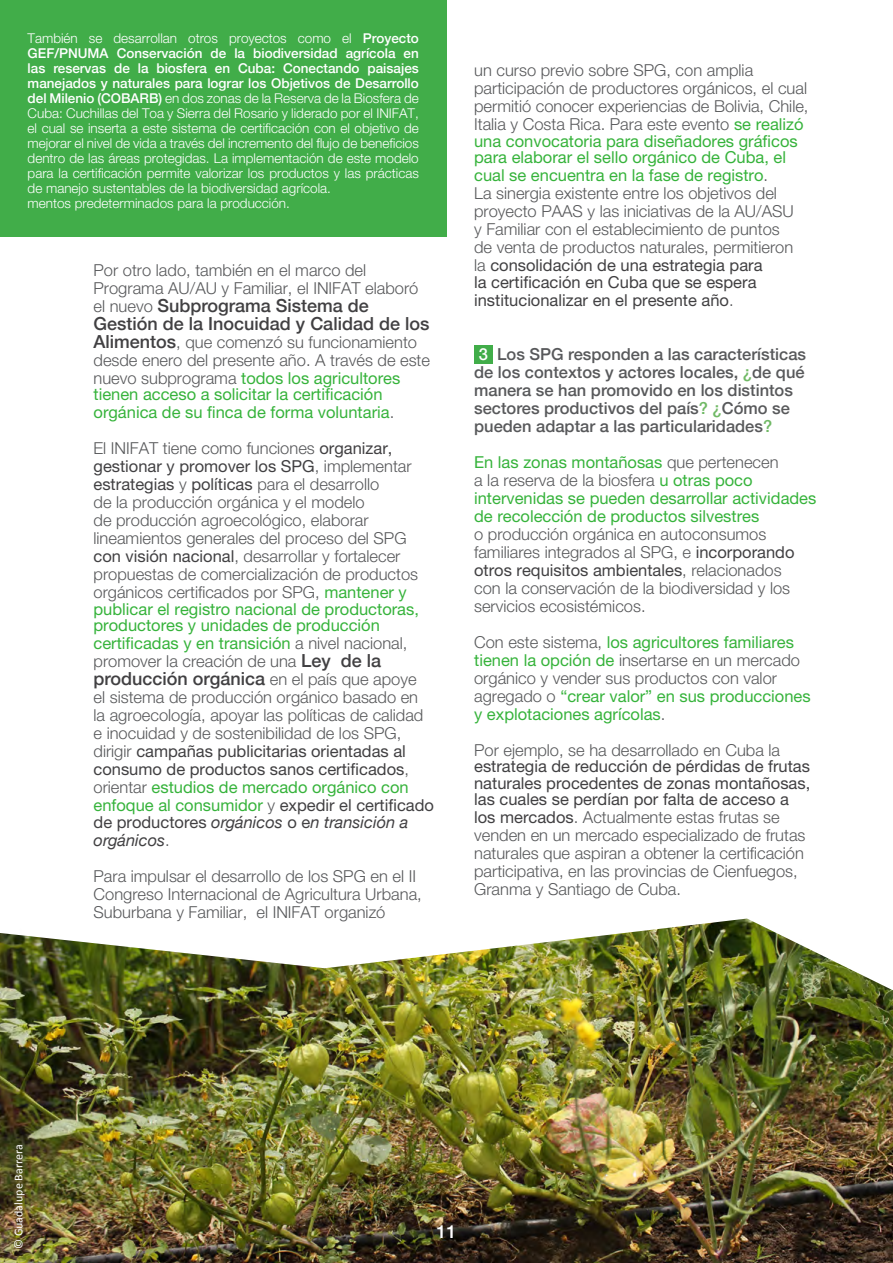
<style>
.page{position:relative;width:893px;height:1263px;background:#fff}
.page>*{position:absolute;margin:0;border:0;box-sizing:border-box;transform-origin:0 0}
.t1{font:500 18px/18px "Helvetica Neue";color:#414042}
.t2{font:500 18px "Helvetica Neue";color:#fff}
.t3{font:300 16.5px/18px "Helvetica Neue";color:#58595b}
.t4{font:16.5px/18px "Helvetica Neue";color:#36b33b}
.t5{font:16.5px/16.5px "Helvetica Neue";color:#414042}
.t6{font:500 16.5px/18px "Helvetica Neue";color:#58595b}
.t7{font:italic 16.5px/18px "Helvetica Neue";color:#414042}
.t8{font:300 13.5px/15px "Helvetica Neue";color:#fff}
.t9{font:12px "Calibri";color:#fff}
.s1{font-weight:500}
.s2{font-weight:300;font-size:16.5px;color:#58595b}
.s3{font-weight:500;font-size:18px;color:#414042}
.s4{font-weight:400;color:#36b33b}
.s5{font-weight:300;color:#58595b}
.s6{font-weight:400;color:#414042}
.s7{font-style:normal}
.s8{font-weight:300;font-style:normal;color:#58595b}
.s9{color:#fff}
.s10{color:#70b965}
</style>
<div class="page">
<div style="left:474px;top:345px;width:19px;height:19px;background:#41ad49"></div>
<img style="left:0;top:918px;width:893px;height:345px">
<div style="left:0;top:0;width:446px;height:236px;background:#41ad49"></div>
<p class="t8" style="left:28px;top:30px;width:393px">También se desarrollan otros proyectos como el <span class="s1">Proyecto GEF/PNUMA Conservación de la biodiversidad agrícola en las reservas de la biosfera en Cuba: Conectando paisajes manejados y naturales para lograr los Objetivos de Desarrollo del Milenio (COBARB)</span> en dos zonas de la Reserva de la Biosfera de Cuba: Cuchillas del Toa y Sierra del Rosario y liderado por el INIFAT, el cual se inserta a este sistema de certificación con el objetivo de mejorar el nivel de vida a través del incremento del flujo de beneficios dentro de las áreas protegidas. La implementación de este modelo para la certificación permite valorizar los productos y las prácticas de manejo sustentables de la biodiversidad agrícola.<br>mentos predeterminados para la producción.</p>
<p class="t3" style="left:94px;top:260px;width:326px">Por otro lado, también en el marco del<br>Programa AU/AU y Familiar, el INIFAT elaboró</p>
<p class="t1" style="left:94px;top:295px;width:337px"><span class="s2">el nuevo</span> Subprograma Sistema de<br>Gestión de la Inocuidad y Calidad de los</p>
<p class="t3" style="left:94px;top:332px;width:338px"><span class="s3">Alimentos</span>, que comenzó su funcionamiento desde enero del presente año. A través de este nuevo subprograma <span class="s4">todos los agricultores</span></p>
<p class="t4" style="left:94px;top:385px;width:302px">tienen acceso a solicitar la certificación orgánica de su finca de forma voluntaria<span class="s5">.</span></p>
<p class="t3" style="left:94px;top:439px;width:326px">El INIFAT tiene como funciones <span class="s6">organizar, gestionar y promover los SPG</span>, implementar <span class="s6">estrategias</span> y <span class="s6">políticas</span> para el desarrollo<br>de la producción orgánica y el modelo<br>de producción agroecológico, elaborar lineamientos generales del proceso del SPG <span class="s6">con visión nacional</span>, desarrollar y fortalecer propuestas de comercialización de productos orgánicos certificados por SPG, <span class="s4">mantener y</span></p>
<p class="t4" style="left:94px;top:600px;width:327px;line-height:16.5px">publicar el registro nacional de productoras, productores y unidades de producción</p>
<p class="t3" style="left:94px;top:634px;width:315px"><span class="s4">certificadas y en transición</span> a nivel nacional, promover la creación de una <span class="s3">Ley de la</span></p>
<p class="t1" style="left:94px;top:668px;width:325px">producción orgánica <span class="s2">en el país que apoye</span></p>
<p class="t3" style="left:94px;top:688px;width:342px">el sistema de producción orgánico basado en<br>la agroecología, apoyar las políticas de calidad e inocuidad y de sostenibilidad de los SPG, dirigir <span class="s6">campañas publicitarias orientadas al consumo de productos sanos certificados</span>, orientar <span class="s4">estudios de mercado orgánico con enfoque al consumidor</span> y <span class="s6">expedir el certificado</span></p>
<p class="t7" style="left:94px;top:814px;width:316px"><span class="s7">de productores</span> orgánicos <span class="s7">o e</span>n transición a orgánicos<span class="s8">.</span></p>
<p class="t3" style="left:94px;top:866px;width:330px">Para impulsar el desarrollo de los SPG en el II<br>Congreso Internacional de Agricultura Urbana,<br>Suburbana y Familiar, el INIFAT organizó</p>
<p class="t3" style="left:474px;top:61px;width:336px">un curso previo sobre SPG, con amplia participación de productores orgánicos, el cual permitió conocer experiencias de Bolivia, Chile, Italia y Costa Rica. Para este evento <span class="s4">se realizó</span></p>
<p class="t4" style="left:474px;top:132px;width:325px;line-height:16.5px">una convocatoria para diseñadores gráficos para elaborar el sello orgánico de Cuba, el</p>
<p class="t3" style="left:474px;top:166px;width:321px"><span class="s4">cual se encuentra en la fase de registro</span>.<br>La sinergia existente entre los objetivos del proyecto PAAS y las iniciativas de la AU/ASU y Familiar con el establecimiento de puntos de venta de productos naturales, permitieron la <span class="s6">consolidación de una estrategia para</span></p>
<p class="t5" style="left:474px;top:273px;width:284px;line-height:18px">la certificación en Cuba que se espera institucionalizar en el presente año<span class="s5">.</span></p>
<p class="t6" style="left:474px;top:343px;width:334px"><span class="s9">3</span> Los SPG responden a las características de los contextos y actores locales, <span class="s10">¿</span>de qué manera se han promovido en los distintos sectores productivos del país<span class="s10">? ¿</span>Cómo se pueden adaptar a las particularidades<span class="s10">?</span></p>
<p class="t4" style="left:474px;top:453px;width:344px">En las zonas montañosas <span class="s5">que pertenecen<br>a la reserva de la biosfera</span> u otras poco intervenidas se pueden desarrollar actividades de recolección de productos silvestres</p>
<p class="t3" style="left:474px;top:524px;width:322px">o producción orgánica en autoconsumos familiares integrados al SPG, e <span class="s6">incorporando otros requisitos ambientales</span>, relacionados con la conservación de la biodiversidad y los servicios ecosistémicos.</p>
<p class="t4" style="left:474px;top:633px;width:338px"><span class="s5">Con este sistema,</span> los agricultores familiares tienen la opción de <span class="s5">insertarse en un mercado orgánico y vender sus productos con valor agregado o</span> “crear valor” en sus producciones y explotaciones agrícolas<span class="s5">.</span></p>
<p class="t3" style="left:474px;top:740px;width:307px">Por ejemplo, se ha desarrollado en Cuba la</p>
<p class="t5" style="left:474px;top:758px;width:338px;text-align:justify">estrategia de reducción de pérdidas de frutas naturales procedentes de zonas montañosas, las cuales se perdían por falta de acceso a</p>
<p class="t3" style="left:474px;top:808px;width:333px"><span class="s6">los mercados</span>. Actualmente estas frutas se venden en un mercado especializado de frutas naturales que aspiran a obtener la certificación participativa, en las provincias de Cienfuegos, Granma y Santiago de Cuba.</p>
<p class="t9" style="left:11px;top:1249px;width:106px;rotate:-90deg">© Guadalupe Barrera</p>
<p class="t2" style="left:436px;top:1217px;width:22px">11</p>
</div>
